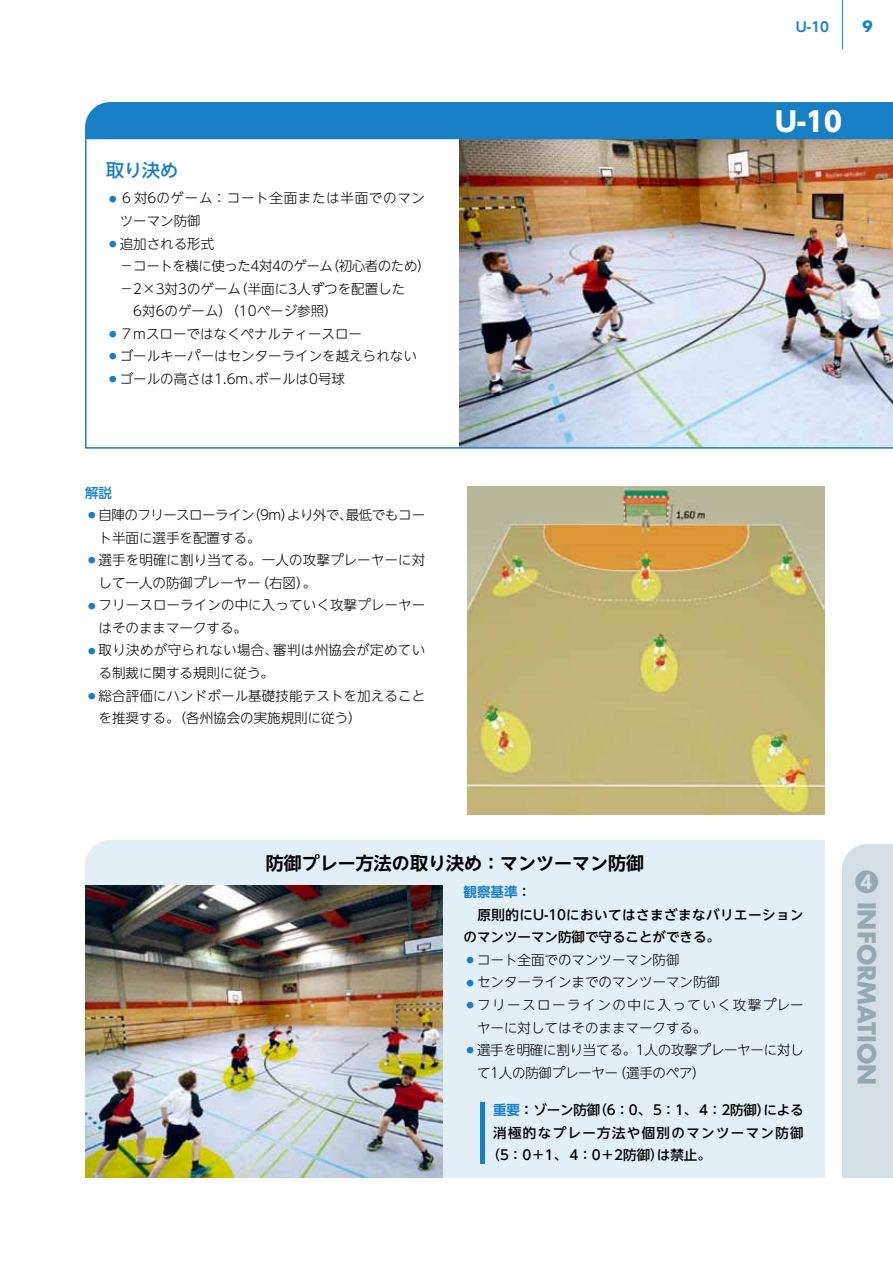
<style>
.page{position:relative;width:893px;height:1263px;background:#fff}
.page>*{position:absolute;margin:0;border:0;box-sizing:border-box;transform-origin:0 0}
.t1{font:800 27px "UD Shin Go NT Pro";color:#fff}
.t2{font:700 24px "Futura";color:#96a9b3}
.t3{font:700 24px "UD Shin Go NT Pro";color:#96a9b3}
.t4{font:700 18px "UD Shin Go NT Pro De";color:#000}
.t5{font:500 18px "UD Shin Go NT Pro";color:#187fc4}
.t6{font:700 15px "Futura";color:#187fc4}
.t7{font:300 13.5px/22.5px "UD Shin Go NT Pro";color:#000}
.t8{font:500 13.5px/22.5px "UD Shin Go NT Pro";color:#000}
.t9{font:300 13.5px/22.5px "UD Shin Go NT Pro";letter-spacing:-.02em;color:#000}
.t10{font:300 13.5px/22.5px "UD Shin Go NT Pro";letter-spacing:-.04em;color:#000}
.t11{font:300 13.5px/22.5px "UD Shin Go NT Pro";letter-spacing:.115em;color:#000}
.t12{font:300 13.5px/22.5px "UD Shin Go NT Pro";letter-spacing:.025em;color:#000}
.t13{font:300 13.5px/22.5px "UD Shin Go NT Pro";letter-spacing:.055em;color:#000}
.t14{font:500 13.5px "UD Shin Go NT Pro";letter-spacing:-.01em;color:#000}
.t15{font:500 13.5px "UD Shin Go NT Pro";letter-spacing:.1em;color:#000}
.t16{font:500 13.5px "UD Shin Go NT Pro";letter-spacing:.035em;color:#000}
.t17{font:700 13.5px "UD Shin Go NT Pro De";color:#187fc4}
.t18{font:500 13.5px "UD Shin Go NT Pro";color:#187fc4}
.s1{color:#187fc4}
.s2{font-family:"UD Shin Go NT Pro";font-weight:500;color:#000}
.s3{font-family:"UD Shin Go NT Pro De";font-weight:700;color:#187fc4}
.s4{font-family:"UD Shin Go NT Pro De";font-weight:700}
</style>
<div class="page">
<hr style="left:842px;top:0;width:1px;height:49px;background:#187fc4">
<div style="left:842px;top:844px;width:51px;height:334px;background:#d3dee5"></div>
<div style="left:85px;top:840px;width:740px;height:338px;background:#e3eff6"></div>
<div style="left:85px;top:102px;width:808px;height:36px;background:#187fc4"></div>
<img style="left:85px;top:885px;width:357px;height:293px">
<img style="left:85px;top:138px;width:808px;height:311px">
<img style="left:468px;top:486px;width:357px;height:328px">
<div style="left:480px;top:1102px;width:5px;height:61px;background:#187fc4"></div>
<p class="t17" style="left:796px;top:16px;width:35px">U-10</p>
<p class="t6" style="left:862px;top:16px;width:12px">9</p>
<h3 class="t5" style="left:106px;top:156px;width:73px">取り決め</h3>
<p class="t13" style="left:120px;top:187px;width:307px;text-indent:-14px"><span class="s1">○</span>６対6のゲーム：コート全面または半面でのマンツーマン防御</p>
<p class="t7" style="left:106px;top:232px;width:326px"><span class="s1">○</span>追加される形式<br>　−コートを横に使った4対4のゲーム（初心者のため）　−2×3対3のゲーム（半面に3人ずつを配置した<br>　　6対6のゲーム）（10ページ参照）</p>
<p class="t7" style="left:106px;top:322px;width:257px"><span class="s1">○</span>７mスローではなくペナルティースロー</p>
<p class="t7" style="left:106px;top:344px;width:312px"><span class="s1">○</span>ゴールキーパーはセンターラインを越えられない</p>
<p class="t7" style="left:106px;top:367px;width:240px"><span class="s1">○</span>ゴールの高さは1.6m、ボールは0号球</p>
<p class="t18" style="left:85px;top:482px;width:28px">解説</p>
<p class="t10" style="left:99px;top:504px;width:328px;text-indent:-14px"><span class="s1">○</span>自陣のフリースローライン（9m）より外で、最低でもコート半面に選手を配置する。</p>
<p class="t7" style="left:99px;top:549px;width:328px;text-indent:-14px"><span class="s1">○</span>選手を明確に割り当てる。一人の攻撃プレーヤーに対して一人の防御プレーヤー（右図）。</p>
<p class="t7" style="left:99px;top:594px;width:328px;text-indent:-14px"><span class="s1">○</span>フリースローラインの中に入っていく攻撃プレーヤーはそのままマークする。</p>
<p class="t12" style="left:99px;top:639px;width:328px;text-indent:-14px"><span class="s1">○</span>取り決めが守られない場合、審判は州協会が定めている制裁に関する規則に従う。</p>
<p class="t7" style="left:99px;top:684px;width:328px;text-indent:-14px"><span class="s1">○</span>総合評価にハンドボール基礎技能テストを加えることを推奨する。（各州協会の実施規則に従う）</p>
<h1 class="t1" style="left:775px;top:100px;width:68px">U-10</h1>
<h3 class="t4" style="left:266px;top:848px;width:379px">防御プレー方法の取り決め：マンツーマン防御</h3>
<p class="t17" style="left:463px;top:881px;width:69px">観察基準<span class="s2">：</span></p>
<p class="t8" style="left:463px;top:903px;width:342px">　原則的にU-10においてはさまざまなバリエーションのマンツーマン防御で守ることができる。</p>
<p class="t7" style="left:463px;top:948px;width:217px"><span class="s1">○</span>コート全面でのマンツーマン防御</p>
<p class="t7" style="left:463px;top:971px;width:258px"><span class="s1">○</span>センターラインまでのマンツーマン防御</p>
<p class="t11" style="left:477px;top:993px;width:328px;text-indent:-14px"><span class="s1">○</span>フリースローラインの中に入っていく攻撃プレーヤーに対してはそのままマークする。</p>
<p class="t9" style="left:477px;top:1038px;width:328px;text-indent:-14px"><span class="s1">○</span>選手を明確に割り当てる。1人の攻撃プレーヤーに対して1人の防御プレーヤー（選手のペア）</p>
<p class="t14" style="left:493px;top:1099px;width:312px"><span class="s3">重要</span><span class="s4">：</span>ゾーン防御（6：0、 5：1、 4：2防御）による</p>
<p class="t15" style="left:493px;top:1121px;width:312px">消極的なプレー方法や個別のマンツーマン防御</p>
<p class="t16" style="left:486px;top:1144px;width:226px">（5：0＋1、 4：0＋2防御）は禁止。</p>
<h2 class="t3" style="left:855px;top:862px;width:25px">❹</h2>
<h2 class="t2" style="left:883px;top:902px;width:185px;rotate:90deg">INFORMATION</h2>
</div>
